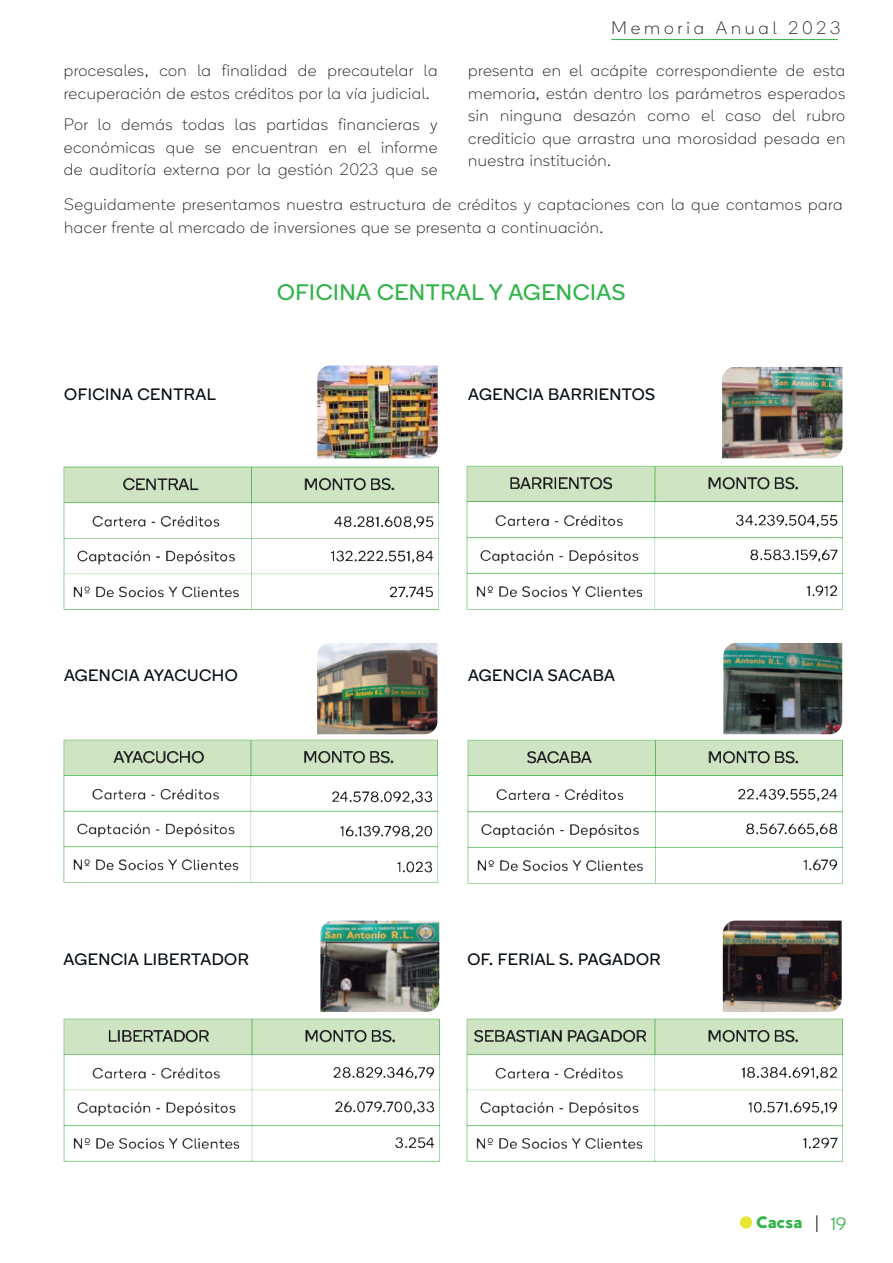
<style>
.page{position:relative;width:893px;height:1263px;background:#fff}
.page>*{position:absolute;margin:0;border:0;box-sizing:border-box;transform-origin:0 0}
.t1{font:22.5px "Boing";letter-spacing:.03em;color:#31b44a}
.t2{font:100 18px "Boing";letter-spacing:.21em;color:#231f20}
.t3{font:300 18px "Boing";color:#31b44a}
.t4{font:100 16.5px/22.5px "Boing";letter-spacing:.03em;color:#231f20}
.t5{font:16.5px "Boing";letter-spacing:.03em;color:#070e14}
.t6{font:16.5px "MADE Good Time Grotesk";letter-spacing:-.09em;color:#31b44a}
</style>
<div class="page">
<svg style="left:816px;top:1215px;width:1px;height:17px"></svg>
<hr style="left:611px;top:39px;width:227px;height:1px;background:#31b44a">
<div style="left:740px;top:1216px;width:12px;height:12px;background:#e9e733;border-radius:50%"></div>
<img style="left:722px;top:367px;width:120px;height:80px">
<img style="left:317px;top:365px;width:121px;height:93px">
<img style="left:317px;top:643px;width:120px;height:78px">
<img style="left:723px;top:643px;width:119px;height:78px">
<img style="left:63px;top:458px;width:376px;height:153px">
<img style="left:467px;top:721px;width:376px;height:163px">
<img style="left:466px;top:447px;width:377px;height:163px">
<img style="left:63px;top:721px;width:375px;height:162px">
<img style="left:320px;top:920px;width:119px;height:79px">
<img style="left:723px;top:920px;width:119px;height:79px">
<img style="left:63px;top:999px;width:377px;height:163px">
<img style="left:466px;top:999px;width:377px;height:163px">
<p class="t4" style="left:64px;top:59px;width:375px">procesales, con la finalidad de precautelar la recuperación de estos créditos por la vía judicial.</p>
<p class="t4" style="left:64px;top:113px;width:375px;text-align:justify">Por lo demás todas las partidas financieras y económicas que se encuentran en el informe de auditoría externa por la gestión 2023 que se</p>
<p class="t2" style="left:611px;top:17px;width:231px">Memoria Anual 2023</p>
<p class="t4" style="left:468px;top:59px;width:378px;text-align:justify">presenta en el acápite correspondiente de esta memoria, están dentro los parámetros esperados sin ninguna desazón como el caso del rubro crediticio que arrastra una morosidad pesada en nuestra institución.</p>
<p class="t4" style="left:64px;top:193px;width:780px">Seguidamente presentamos nuestra estructura de créditos y captaciones con la que contamos para hacer frente al mercado de inversiones que se presenta a continuación.</p>
<h1 class="t1" style="left:277px;top:279px;width:350px">OFICINA CENTRAL Y AGENCIAS</h1>
<p class="t5" style="left:64px;top:384px;width:153px">OFICINA CENTRAL</p>
<p class="t5" style="left:468px;top:384px;width:188px">AGENCIA BARRIENTOS</p>
<p class="t5" style="left:64px;top:665px;width:175px">AGENCIA AYACUCHO</p>
<p class="t5" style="left:468px;top:665px;width:148px">AGENCIA SACABA</p>
<p class="t5" style="left:64px;top:949px;width:187px">AGENCIA LIBERTADOR</p>
<p class="t5" style="left:467px;top:949px;width:195px">OF. FERIAL S. PAGADOR</p>
<p class="t6" style="left:756px;top:1213px;width:49px">Cacsa</p>
<p class="t3" style="left:831px;top:1213px;width:17px">19</p>
</div>
